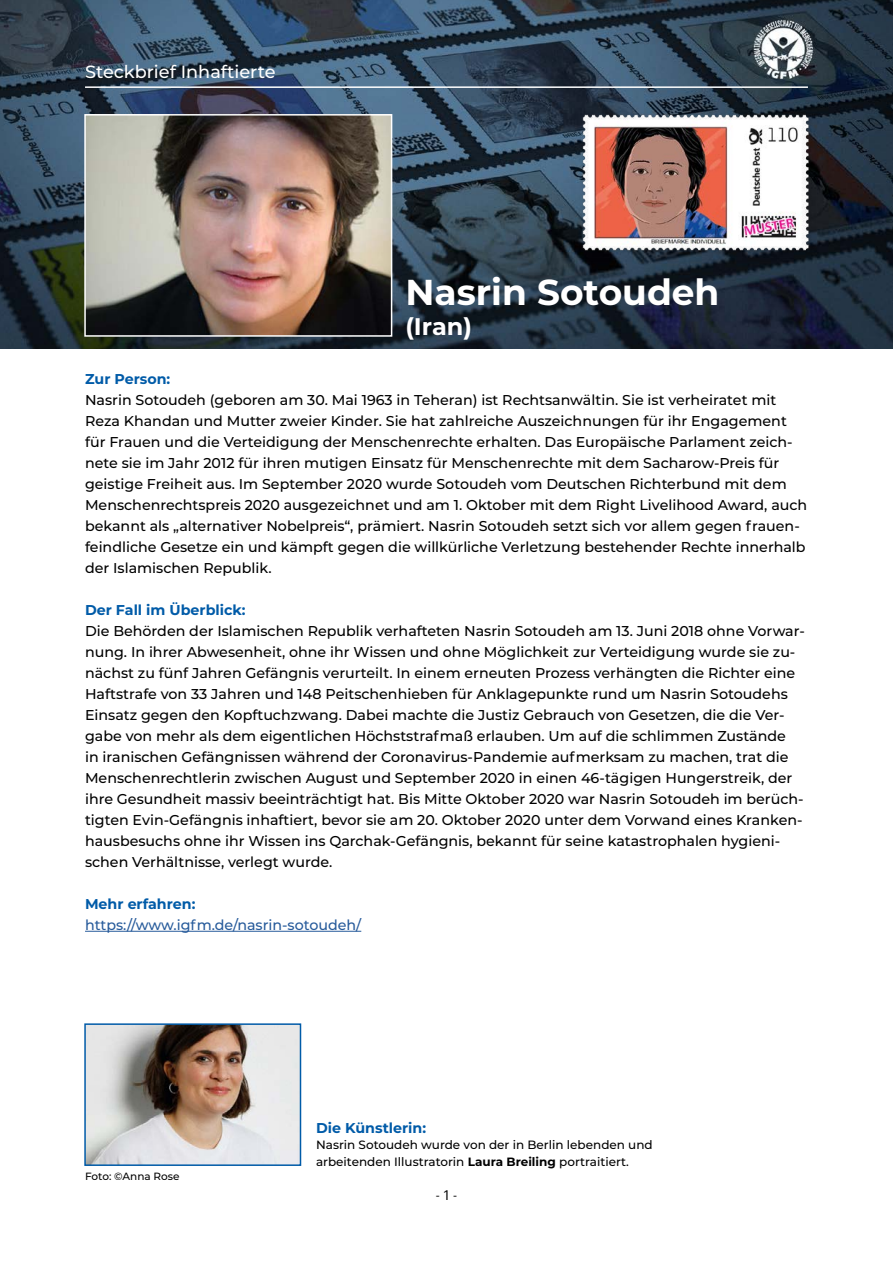
<style>
.page{position:relative;width:893px;height:1263px;background:#fff}
.page>*{position:absolute;margin:0;border:0;box-sizing:border-box;transform-origin:0 0}
.t1{font:700 36px "Montserrat";color:#fff}
.t2{font:700 24px "Montserrat";color:#fff}
.t3{font:500 17.7px "Montserrat";color:#fff}
.t4{font:500 14.25px/21px "Montserrat";color:#000}
.t5{font:700 14.25px "Montserrat";color:#005ba8}
.t6{font:500 14.25px "Montserrat";color:#275b9b}
.t7{font:13.5px "Graphik";color:#000}
.t8{font:500 12px/16.5px "Montserrat";color:#000}
.t9{font:500 10.5px "Montserrat";color:#000}
.s1{font-weight:700}
</style>
<div class="page">
<img style="left:0;top:0;width:893px;height:349px">
<hr style="left:85px;top:931px;width:276px;height:1px;background:#275b9b">
<hr style="left:85px;top:86px;width:723px;height:2px;background:#fff">
<img style="left:87px;top:117px;width:302px;height:217px">
<div style="left:84px;top:114px;width:308px;height:223px;border:2px solid #fff"></div>
<img style="left:571px;top:108px;width:248px;height:154px">
<img style="left:87px;top:1026px;width:211px;height:137px">
<div style="left:84px;top:1023px;width:217px;height:143px;border:2px solid #005ba8"></div>
<p class="t3" style="left:85px;top:60px;width:192px">Steckbrief Inhaftierte</p>
<h1 class="t1" style="left:405px;top:267px;width:316px">Nasrin Sotoudeh</h1>
<h2 class="t2" style="left:405px;top:309px;width:68px">(Iran)</h2>
<p class="t5" style="left:85px;top:368px;width:87px">Zur Person:</p>
<p class="t4" style="left:85px;top:389px;width:724px">Nasrin Sotoudeh (geboren am 30. Mai 1963 in Teheran) ist Rechtsanwältin. Sie ist verheiratet mit Reza Khandan und Mutter zweier Kinder. Sie hat zahlreiche Auszeichnungen für ihr Engagement für Frauen und die Verteidigung der Menschenrechte erhalten. Das Europäische Parlament zeich&shy;nete sie im Jahr 2012 für ihren mutigen Einsatz für Menschenrechte mit dem Sacharow-Preis für geistige Freiheit aus. Im September 2020 wurde Sotoudeh vom Deutschen Richterbund mit dem Menschenrechtspreis 2020 ausgezeichnet und am 1. Oktober mit dem Right Livelihood Award, auch bekannt als „alternativer Nobelpreis“, prämiert. Nasrin Sotoudeh setzt sich vor allem gegen frauen&shy;feindliche Gesetze ein und kämpft gegen die willkürliche Verletzung bestehender Rechte innerhalb der Islamischen Republik.</p>
<p class="t5" style="left:85px;top:599px;width:162px">Der Fall im Überblick:</p>
<p class="t4" style="left:85px;top:620px;width:721px">Die Behörden der Islamischen Republik verhafteten Nasrin Sotoudeh am 13. Juni 2018 ohne Vorwar&shy;nung. In ihrer Abwesenheit, ohne ihr Wissen und ohne Möglichkeit zur Verteidigung wurde sie zu&shy;nächst zu fünf Jahren Gefängnis verurteilt. In einem erneuten Prozess verhängten die Richter eine Haftstrafe von 33 Jahren und 148 Peitschenhieben für Anklagepunkte rund um Nasrin Sotoudehs Einsatz gegen den Kopftuchzwang. Dabei machte die Justiz Gebrauch von Gesetzen, die die Ver&shy;gabe von mehr als dem eigentlichen Höchststrafmaß erlauben. Um auf die schlimmen Zustände<br>in iranischen Gefängnissen während der Coronavirus-Pandemie aufmerksam zu machen, trat die Menschenrechtlerin zwischen August und September 2020 in einen 46-tägigen Hungerstreik, der ihre Gesundheit massiv beeinträchtigt hat. Bis Mitte Oktober 2020 war Nasrin Sotoudeh im berüch&shy;tigten Evin-Gefängnis inhaftiert, bevor sie am 20. Oktober 2020 unter dem Vorwand eines Kranken&shy;hausbesuchs ohne ihr Wissen ins Qarchak-Gefängnis, bekannt für seine katastrophalen hygieni&shy;schen Verhältnisse, verlegt wurde.</p>
<p class="t5" style="left:85px;top:893px;width:112px">Mehr erfahren:</p>
<p class="t6" style="left:85px;top:915px;width:278px">https://www.igfm.de/nasrin-sotoudeh/</p>
<p class="t9" style="left:85px;top:1168px;width:96px">Foto: ©Anna Rose</p>
<p class="t5" style="left:316px;top:1117px;width:112px">Die Künstlerin:</p>
<p class="t8" style="left:316px;top:1136px;width:338px">Nasrin Sotoudeh wurde von der in Berlin lebenden und arbeitenden Illustratorin <span class="s1">Laura Breiling</span> portraitiert.</p>
<p class="t7" style="left:435px;top:1184px;width:24px">- 1 -</p>
</div>
